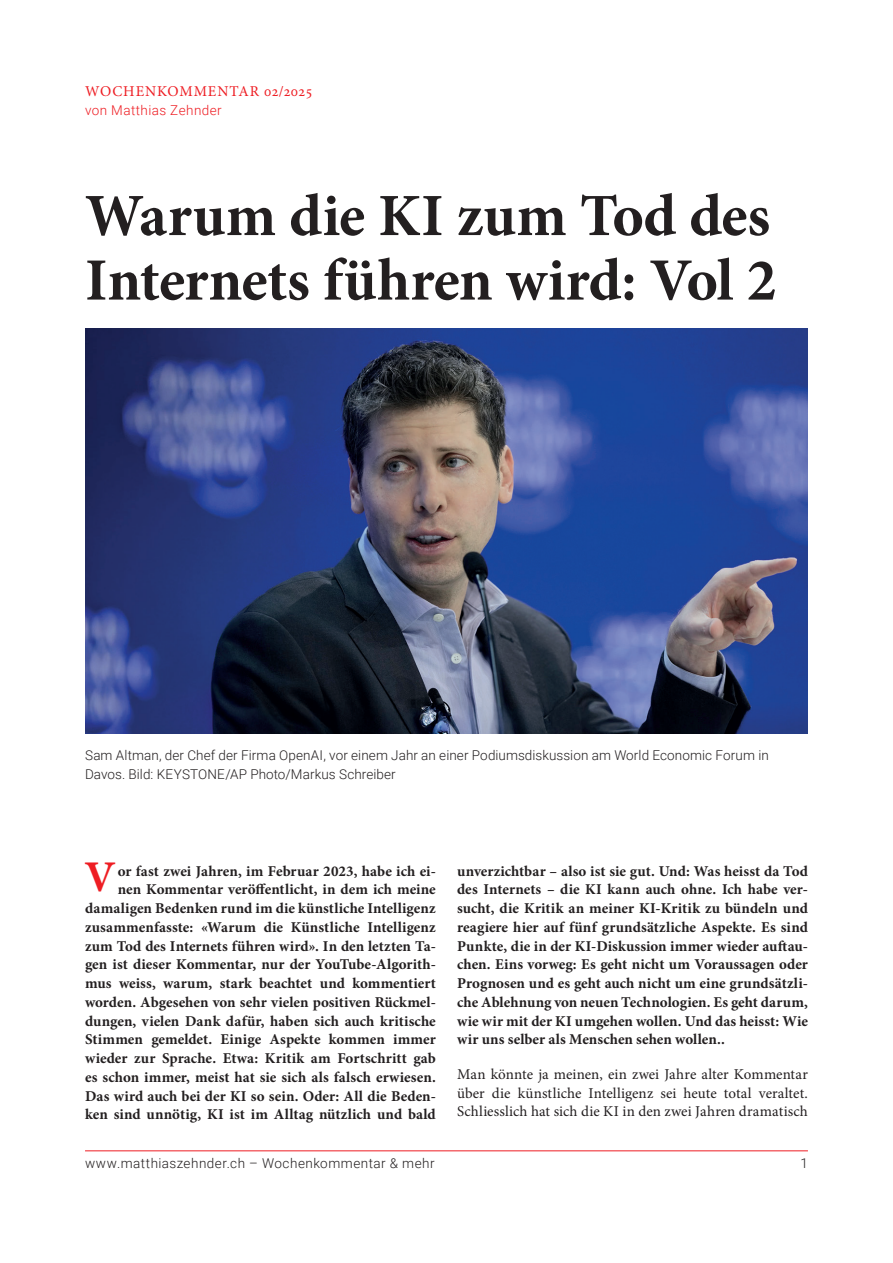
<style>
.page{position:relative;width:893px;height:1263px;background:#fff}
.page>*{position:absolute;margin:0;border:0;box-sizing:border-box;transform-origin:0 0}
.t1{font:700 60px/64.5px "Minion Pro";letter-spacing:-.005em;color:#231f20}
.t2{font:700 43.8px "Minion Pro";color:#ee1d23}
.t3{font:700 15px/18.8px "Minion Pro";letter-spacing:.005em;color:#231f20;text-align:right}
.t4{font:15px/18.8px "Minion Pro";letter-spacing:.005em;color:#231f20;text-align:justify}
.t5{font:15px "Minion Pro";letter-spacing:.06em;color:#ee1d23}
.t6{font:300 13.5px/18.8px "Roboto";letter-spacing:.01em;color:#231f20}
.t7{font:300 13.5px "Roboto";letter-spacing:.04em;color:#231f20}
.t8{font:300 13.5px "Roboto";letter-spacing:.03em;color:#ee1d23}
</style>
<div class="page">
<hr style="left:85px;top:1150px;width:723px;height:1px;background:#ee1d23">
<img style="left:85px;top:329px;width:723px;height:404px">
<p class="t5" style="left:85px;top:81px;width:229px">WOCHENKOMMENTAR 02/2025</p>
<p class="t8" style="left:85px;top:101px;width:138px">von Matthias Zehnder</p>
<h1 class="t1" style="left:85px;top:183px;width:693px">Warum die KI zum Tod des<br>Internets führen wird: Vol 2</h1>
<p class="t6" style="left:85px;top:745px;width:685px">Sam Altman, der Chef der Firma OpenAI, vor einem Jahr an einer Podiumsdiskussion am World Economic Forum in<br>Davos. Bild: KEYSTONE/AP Photo/Markus Schreiber</p>
<h2 class="t2" style="left:84px;top:846px;width:33px">V</h2>
<p class="t3" style="left:85px;top:861px;width:352px">or fast zwei Jahren, im Februar 2023, habe ich ei-<br>nen Kommentar veröffentlicht, in dem ich meine damaligen Bedenken rund im die künstliche Intelligenz zusammenfasste: «Warum die Künstliche Intelligenz zum Tod des Internets führen wird». In den letzten Ta&shy;gen ist dieser Kommentar, nur der YouTube-Algorith&shy;mus weiss, warum, stark beachtet und kommentiert worden. Abgesehen von sehr vielen positiven Rückmel&shy;dungen, vielen Dank dafür, haben sich auch kritische Stimmen gemeldet. Einige Aspekte kommen immer wieder zur Sprache. Etwa: Kritik am Fortschritt gab es schon immer, meist hat sie sich als falsch erwiesen.<br>Das wird auch bei der KI so sein. Oder: All die Beden&shy;ken sind unnötig, KI ist im Alltag nützlich und bald</p>
<p class="t3" style="left:457px;top:861px;width:352px;text-align:justify">unverzichtbar – also ist sie gut. Und: Was heisst da Tod des Internets – die KI kann auch ohne. Ich habe ver&shy;sucht, die Kritik an meiner KI-Kritik zu bündeln und reagiere hier auf fünf grundsätzliche Aspekte. Es sind Punkte, die in der KI-Diskussion immer wieder auftau&shy;chen. Eins vorweg: Es geht nicht um Voraussagen oder Prognosen und es geht auch nicht um eine grundsätzli&shy;che Ablehnung von neuen Technologien. Es geht darum, wie wir mit der KI umgehen wollen. Und das heisst: Wie wir uns selber als Menschen sehen wollen..</p>
<p class="t4" style="left:457px;top:1065px;width:352px">Man könnte ja meinen, ein zwei Jahre alter Kommentar über die künstliche Intelligenz sei heute total veraltet.<br>Schliesslich hat sich die KI in den zwei Jahren dramatisch</p>
<p class="t7" style="left:85px;top:1154px;width:351px">www.matthiaszehnder.ch – Wochenkommentar &amp; mehr</p>
<p class="t6" style="left:800px;top:1153px;width:9px">1</p>
</div>
